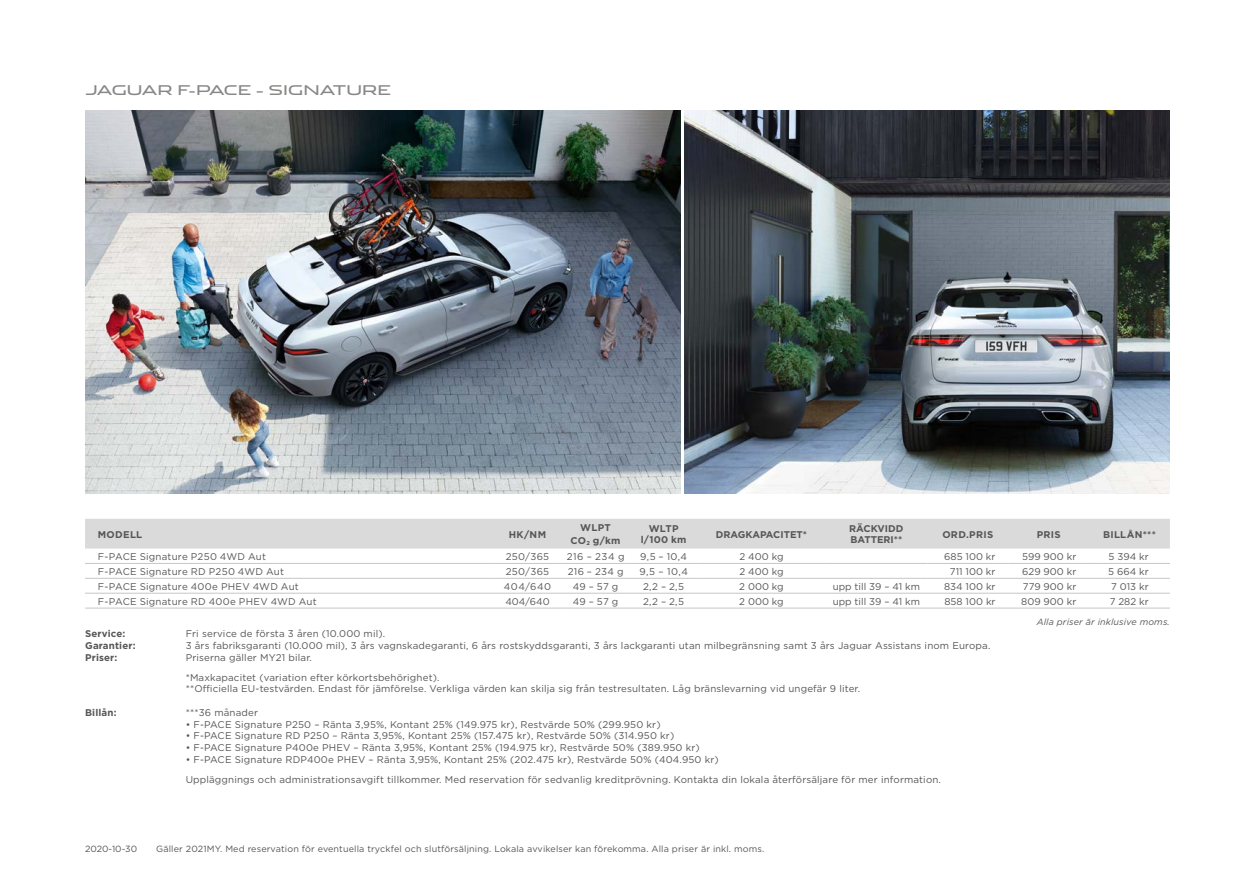
<style>
.page{position:relative;width:1255px;height:893px;background:#fff}
.page>*{position:absolute;margin:0;border:0;box-sizing:border-box;transform-origin:0 0}
.t1{font:13.5px "Jaguar";color:#878786}
.t2{font:9.75px/20.2px "Gotham";letter-spacing:.015em;color:#565656}
.t3{font:700 9.75px/11.7px "Gotham";letter-spacing:.015em;color:#565656;text-align:center}
.t4{font:9px "Gotham";letter-spacing:.015em;color:#565656}
.t5{font:italic 9px "Gotham";letter-spacing:.015em;color:#565656}
.s1{font-size:5.7px}
</style>
<div class="page">
<div style="left:85px;top:519px;width:1084px;height:30px;background:#dadada"></div>
<hr style="left:493px;top:563px;width:68px;height:1px;background:#c5c6c6">
<hr style="left:561px;top:563px;width:68px;height:1px;background:#c5c6c6">
<hr style="left:629px;top:563px;width:68px;height:1px;background:#c5c6c6">
<hr style="left:697px;top:563px;width:128px;height:1px;background:#c5c6c6">
<hr style="left:825px;top:563px;width:102px;height:1px;background:#c5c6c6">
<hr style="left:927px;top:563px;width:81px;height:1px;background:#c5c6c6">
<hr style="left:1008px;top:563px;width:81px;height:1px;background:#c5c6c6">
<hr style="left:1089px;top:563px;width:80px;height:1px;background:#c5c6c6">
<hr style="left:493px;top:578px;width:68px;height:1px;background:#c5c6c6">
<hr style="left:561px;top:578px;width:68px;height:1px;background:#c5c6c6">
<hr style="left:629px;top:578px;width:68px;height:1px;background:#c5c6c6">
<hr style="left:697px;top:578px;width:128px;height:1px;background:#c5c6c6">
<hr style="left:825px;top:578px;width:102px;height:1px;background:#c5c6c6">
<hr style="left:927px;top:578px;width:81px;height:1px;background:#c5c6c6">
<hr style="left:1008px;top:578px;width:81px;height:1px;background:#c5c6c6">
<hr style="left:1089px;top:578px;width:80px;height:1px;background:#c5c6c6">
<hr style="left:85px;top:593px;width:408px;height:1px;background:#c5c6c6">
<hr style="left:493px;top:593px;width:68px;height:1px;background:#c5c6c6">
<hr style="left:561px;top:593px;width:68px;height:1px;background:#c5c6c6">
<hr style="left:629px;top:593px;width:68px;height:1px;background:#c5c6c6">
<hr style="left:697px;top:593px;width:128px;height:1px;background:#c5c6c6">
<hr style="left:825px;top:593px;width:102px;height:1px;background:#c5c6c6">
<hr style="left:927px;top:593px;width:81px;height:1px;background:#c5c6c6">
<hr style="left:1008px;top:593px;width:81px;height:1px;background:#c5c6c6">
<hr style="left:1089px;top:593px;width:80px;height:1px;background:#c5c6c6">
<hr style="left:85px;top:608px;width:408px;height:1px;background:#c5c6c6">
<hr style="left:493px;top:608px;width:68px;height:1px;background:#c5c6c6">
<hr style="left:561px;top:608px;width:68px;height:1px;background:#c5c6c6">
<hr style="left:629px;top:608px;width:68px;height:1px;background:#c5c6c6">
<hr style="left:697px;top:608px;width:128px;height:1px;background:#c5c6c6">
<hr style="left:825px;top:608px;width:102px;height:1px;background:#c5c6c6">
<hr style="left:927px;top:608px;width:81px;height:1px;background:#c5c6c6">
<hr style="left:1008px;top:608px;width:81px;height:1px;background:#c5c6c6">
<hr style="left:1089px;top:608px;width:80px;height:1px;background:#c5c6c6">
<hr style="left:85px;top:563px;width:408px;height:1px;background:#c5c6c6">
<hr style="left:85px;top:578px;width:408px;height:1px;background:#c5c6c6">
<img style="left:85px;top:111px;width:595px;height:382px">
<img style="left:685px;top:111px;width:484px;height:382px">
<h1 class="t1" style="left:85px;top:79px;width:308px">JAGUAR F-PACE – SIGNATURE</h1>
<p class="t3" style="left:98px;top:528px;width:46px">MODELL</p>
<p class="t3" style="left:509px;top:528px;width:39px">HK/NM</p>
<p class="t3" style="left:570px;top:521px;width:51px;line-height:13.5px">WLPT<br>CO<span class="s1">2</span> g/km</p>
<p class="t3" style="left:640px;top:522px;width:47px">WLTP l/100 km</p>
<p class="t3" style="left:716px;top:528px;width:93px">DRAGKAPACITET*</p>
<p class="t3" style="left:849px;top:522px;width:56px;text-align:left">RÄCKVIDD<br>BATTERI**</p>
<p class="t3" style="left:942px;top:528px;width:52px">ORD.PRIS</p>
<p class="t3" style="left:1036px;top:528px;width:25px">PRIS</p>
<p class="t3" style="left:1103px;top:528px;width:54px">BILLÅN***</p>
<p class="t2" style="left:98px;top:546px;width:170px">F-PACE Signature P250 4WD Aut</p>
<p class="t2" style="left:506px;top:546px;width:45px">250/365</p>
<p class="t2" style="left:566px;top:546px;width:59px">216 – 234 g</p>
<p class="t2" style="left:640px;top:546px;width:48px">9,5 – 10,4</p>
<p class="t2" style="left:739px;top:546px;width:45px">2 400 kg</p>
<p class="t2" style="left:944px;top:546px;width:53px">685 100 kr</p>
<p class="t2" style="left:1022px;top:546px;width:56px">599 900 kr</p>
<p class="t2" style="left:1108px;top:546px;width:42px">5 394 kr</p>
<p class="t2" style="left:98px;top:561px;width:188px">F-PACE Signature RD P250 4WD Aut</p>
<p class="t2" style="left:506px;top:561px;width:45px">250/365</p>
<p class="t2" style="left:567px;top:561px;width:57px">216 – 234 g</p>
<p class="t2" style="left:639px;top:561px;width:50px">9,5 – 10,4</p>
<p class="t2" style="left:739px;top:561px;width:45px">2 400 kg</p>
<p class="t2" style="left:949px;top:561px;width:47px">711 100 kr</p>
<p class="t2" style="left:1022px;top:561px;width:56px">629 900 kr</p>
<p class="t2" style="left:1108px;top:561px;width:42px">5 664 kr</p>
<p class="t2" style="left:98px;top:576px;width:202px">F-PACE Signature 400e PHEV 4WD Aut</p>
<p class="t2" style="left:504px;top:576px;width:49px">404/640</p>
<p class="t2" style="left:573px;top:576px;width:47px">49 – 57 g</p>
<p class="t2" style="left:643px;top:576px;width:42px">2,2 – 2,5</p>
<p class="t2" style="left:739px;top:576px;width:46px">2 000 kg</p>
<p class="t2" style="left:832px;top:576px;width:89px">upp till 39 – 41 km</p>
<p class="t2" style="left:944px;top:576px;width:53px">834 100 kr</p>
<p class="t2" style="left:1022px;top:576px;width:55px">779 900 kr</p>
<p class="t2" style="left:1111px;top:576px;width:39px">7 013 kr</p>
<p class="t2" style="left:98px;top:591px;width:220px">F-PACE Signature RD 400e PHEV 4WD Aut</p>
<p class="t2" style="left:505px;top:591px;width:46px">404/640</p>
<p class="t2" style="left:573px;top:591px;width:47px">49 – 57 g</p>
<p class="t2" style="left:643px;top:591px;width:42px">2,2 – 2,5</p>
<p class="t2" style="left:739px;top:591px;width:46px">2 000 kg</p>
<p class="t2" style="left:832px;top:591px;width:89px">upp till 39 – 41 km</p>
<p class="t2" style="left:944px;top:591px;width:53px">858 100 kr</p>
<p class="t2" style="left:1021px;top:591px;width:57px">809 900 kr</p>
<p class="t2" style="left:1109px;top:591px;width:40px">7 282 kr</p>
<p class="t3" style="left:85px;top:628px;width:42px">Service:</p>
<p class="t2" style="left:186px;top:623px;width:201px">Fri service de första 3 åren (10.000 mil).</p>
<p class="t3" style="left:85px;top:639px;width:52px">Garantier:</p>
<p class="t2" style="left:186px;top:635px;width:806px">3 års fabriksgaranti (10.000 mil), 3 års vagnskadegaranti, 6 års rostskyddsgaranti, 3 års lackgaranti utan milbegränsning samt 3 års Jaguar Assistans inom Europa.</p>
<p class="t3" style="left:85px;top:651px;width:34px">Priser:</p>
<p class="t2" style="left:186px;top:647px;width:255px">Priserna gäller MY21 bilar.<br>*Maxkapacitet (variation efter körkortsbehörighet).</p>
<p class="t2" style="left:186px;top:679px;width:676px">**Officiella EU-testvärden. Endast för jämförelse. Verkliga värden kan skilja sig från testresultaten. Låg bränslevarning vid ungefär 9 liter.</p>
<p class="t3" style="left:85px;top:706px;width:33px">Billån:</p>
<p class="t2" style="left:186px;top:702px;width:74px">***36 månader</p>
<p class="t2" style="left:186px;top:714px;width:476px">• F-PACE Signature P250 – Ränta 3,95%, Kontant 25% (149.975 kr), Restvärde 50% (299.950 kr)</p>
<p class="t2" style="left:186px;top:725px;width:490px">• F-PACE Signature RD P250 – Ränta 3,95%, Kontant 25% (157.475 kr), Restvärde 50% (314.950 kr)</p>
<p class="t2" style="left:186px;top:737px;width:515px">• F-PACE Signature P400e PHEV – Ränta 3,95%, Kontant 25% (194.975 kr), Restvärde 50% (389.950 kr)</p>
<p class="t2" style="left:186px;top:749px;width:756px">• F-PACE Signature RDP400e PHEV – Ränta 3,95%, Kontant 25% (202.475 kr), Restvärde 50% (404.950 kr)<br>Uppläggnings och administrationsavgift tillkommer. Med reservation för sedvanlig kreditprövning. Kontakta din lokala återförsäljare för mer information.</p>
<p class="t5" style="left:1036px;top:616px;width:135px">Alla priser är inklusive moms.</p>
<p class="t4" style="left:85px;top:843px;width:54px">2020-10-30</p>
<p class="t4" style="left:156px;top:843px;width:609px">Gäller 2021MY. Med reservation för eventuella tryckfel och slutförsäljning. Lokala avvikelser kan förekomma. Alla priser är inkl. moms.</p>
</div>
